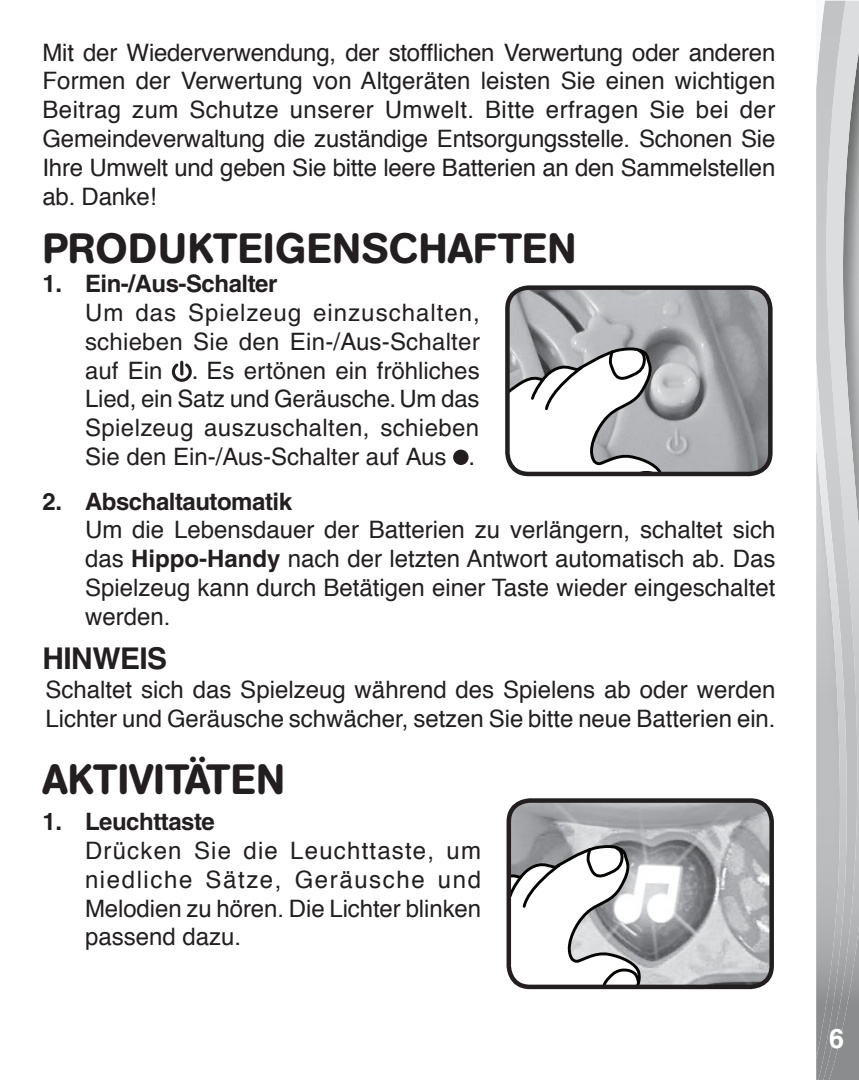
<style>
.page{position:relative;width:859px;height:1080px;background:#fff}
.page>*{position:absolute;margin:0;border:0;box-sizing:border-box;transform-origin:0 0}
.Subhead_1{font:500 42px "AG Book Rounded";letter-spacing:.02em;color:#231f20}
.body_text1{font:500 42px "AG Book Rounded";color:#231f20}
.body_text1-2{font:700 30px "Helvetica";letter-spacing:-.02em;color:#231f20}
.t1{font:700 27px "Helvetica";color:#fff}
.body_text1-3{font:24px/28.8px "Helvetica";color:#231f20;text-align:justify}
.body_text_2{font:24px/28.8px "Helvetica";letter-spacing:-.01em;color:#231f20;text-align:justify}
.body_text1-4{font:500 24px/28.8px "Helvetica";letter-spacing:.015em;color:#231f20;text-align:justify}
.body_text1-5{font:700 24px "Helvetica";letter-spacing:-.02em;color:#231f20}
.s1{font-weight:700}
</style>
<div class="page">
<img style="left:849px;top:1px;width:10px;height:1079px">
<img style="left:816px;top:1px;width:33px;height:1079px">
<hr style="left:180px;top:361px;width:3px;height:15px;background:#231f20;border-radius:2px">
<svg style="left:172px;top:363px;width:20px;height:19px"></svg>
<div style="left:453px;top:450px;width:16px;height:15px;background:#231f20;border-radius:50%"></div>
<img style="left:644px;top:803px;width:127px;height:181px">
<svg style="left:511px;top:803px;width:133px;height:181px"></svg>
<div style="left:506px;top:798px;width:268px;height:191px;border:4px solid #231f20;border-radius:21px"></div>
<img style="left:666px;top:290px;width:102px;height:181px">
<svg style="left:510px;top:290px;width:156px;height:183px"></svg>
<div style="left:505px;top:285px;width:268px;height:191px;border:4px solid #231f20;border-radius:21px"></div>
<p class="body_text_2" style="left:43px;top:38px;width:734px">Mit der Wiederverwendung, der stofflichen Verwertung oder anderen Formen der Verwertung von Altgeräten leisten Sie einen wichtigen Beitrag zum Schutze unserer Umwelt. Bitte erfragen Sie bei der Gemeindeverwaltung die zuständige Entsorgungsstelle. Schonen Sie Ihre Umwelt und geben Sie bitte leere Batterien an den Sammelstellen ab. Danke!</p>
<p class="Subhead_1" style="left:43px;top:224px;width:535px">PRODUKTEIGENSCHAFTEN</p>
<p class="body_text1-5" style="left:43px;top:269px;width:236px">1. Ein-/Aus-Schalter</p>
<p class="body_text1-4" style="left:85px;top:298px;width:396px">Um das Spielzeug einzuschalten, schieben Sie den Ein-/Aus-Schalter auf Ein . Es ertönen ein fröhliches Lied, ein Satz und Geräusche. Um das Spielzeug auszuschalten, schieben Sie den Ein-/Aus-Schalter auf Aus .</p>
<p class="body_text1-5" style="left:43px;top:486px;width:251px">2. Abschaltautomatik</p>
<p class="body_text1-3" style="left:85px;top:516px;width:692px">Um die Lebensdauer der Batterien zu verlängern, schaltet sich das <span class="s1">Hippo-Handy</span> nach der letzten Antwort automatisch ab. Das Spielzeug kann durch Betätigen einer Taste wieder eingeschaltet werden.</p>
<p class="body_text1-2" style="left:43px;top:640px;width:126px">HINWEIS</p>
<p class="body_text1-3" style="left:46px;top:676px;width:732px">Schaltet sich das Spielzeug während des Spielens ab oder werden<br>Lichter und Geräusche schwächer, setzen Sie bitte neue Batterien ein.</p>
<p class="body_text1" style="left:43px;top:755px;width:244px">AKTIVITÄTEN</p>
<p class="body_text1-5" style="left:43px;top:807px;width:174px">1. Leuchttaste</p>
<p class="body_text1-3" style="left:85px;top:837px;width:398px">Drücken Sie die Leuchttaste, um niedliche Sätze, Geräusche und Melodien zu hören. Die Lichter blinken passend dazu.</p>
<p class="t1" style="left:829px;top:1022px;width:17px">6</p>
</div>
